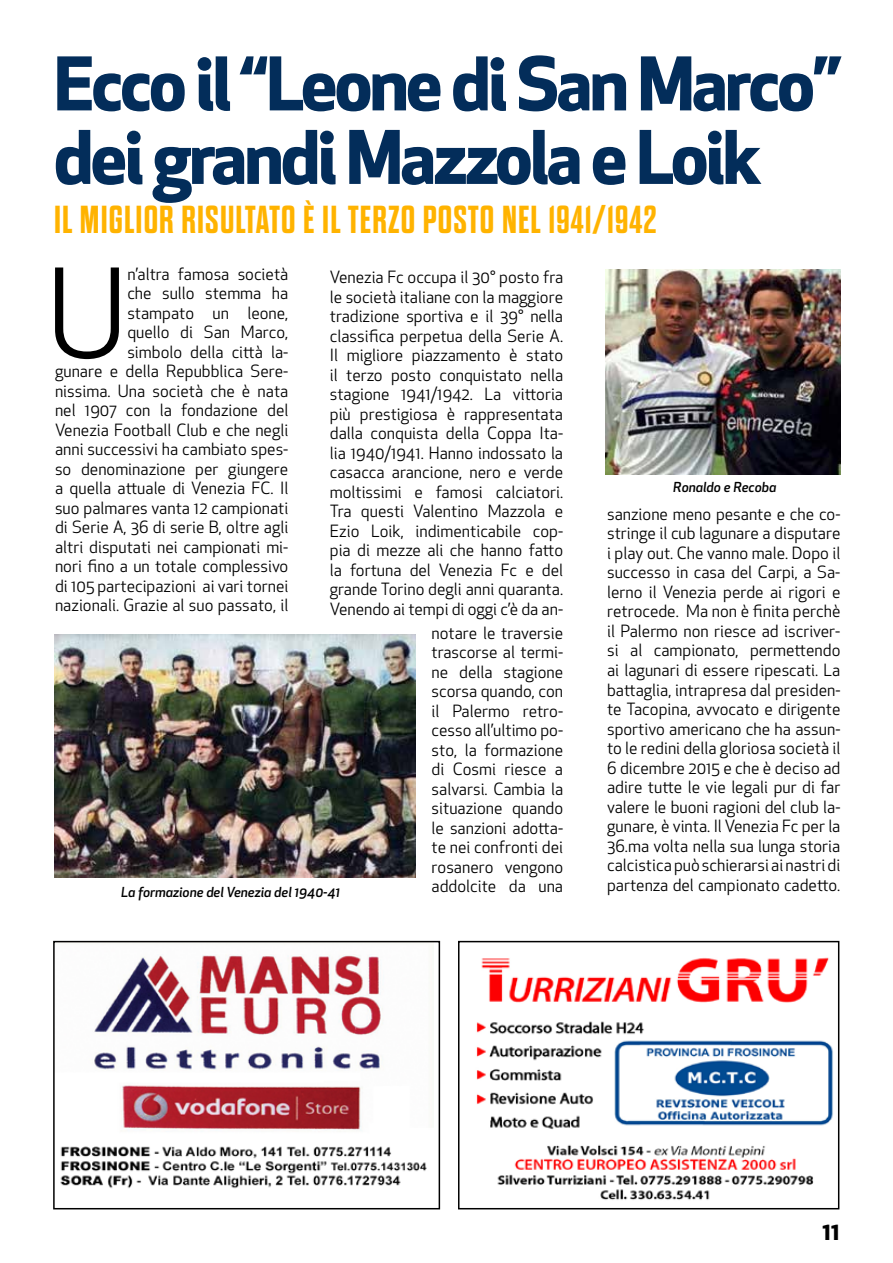
<style>
.page{position:relative;width:893px;height:1263px;background:#fff}
.page>*{position:absolute;margin:0;border:0;box-sizing:border-box;transform-origin:0 0}
.t1{font:120.45px "Apex New";color:#000}
.t2{font:700 72px/73.5px "Apex New";letter-spacing:-.04em;color:#032d5a}
.t3{font:700 39px "Dharma Gothic E";letter-spacing:.03em;color:#ffb300}
.t4{font:700 24px "Apex New";color:#000}
.t5{font:16.5px/19.5px "Apex New";color:#000;text-align:justify}
.t6{font:italic 500 13.5px "Apex New";color:#000}
</style>
<div class="page">
<img style="left:60px;top:955px;width:367px;height:234px">
<div style="left:53px;top:941px;width:387px;height:268px;border:2px solid #000"></div>
<img style="left:476px;top:957px;width:357px;height:243px">
<div style="left:458px;top:941px;width:381px;height:268px;border:2px solid #000"></div>
<img style="left:55px;top:634px;width:360px;height:243px">
<img style="left:606px;top:270px;width:234px;height:205px">
<h2 class="t2" style="left:54px;top:44px;width:788px">Ecco il “Leone di San Marco” dei grandi Mazzola e Loik</h2>
<h3 class="t3" style="left:54px;top:200px;width:604px">IL MIGLIOR RISULTATO È IL TERZO POSTO NEL 1941/1942</h3>
<p class="t5" style="left:55px;top:264px;width:235px;text-align:right">n’altra famosa società<br>che sullo stemma ha<br>stampato un leone,<br>quello di San Marco,<br>simbolo della città la-<br>gunare e della Repubblica Sere&shy;nissima. Una società che è nata nel 1907 con la fondazione del<br>Venezia Football Club e che negli anni successivi ha cambiato spes&shy;so denominazione per giungere a quella attuale di Venezia FC. Il suo palmares vanta 12 campionati di Serie A, 36 di serie B, oltre agli altri disputati nei campionati mi&shy;nori fino a un totale complessivo di 105 partecipazioni ai vari tornei nazionali. Grazie al suo passato, il</p>
<p class="t5" style="left:330px;top:267px;width:235px">Venezia Fc occupa il 30° posto fra le società italiane con la maggiore tradizione sportiva e il 39° nella classifica perpetua della Serie A.<br>Il migliore piazzamento è stato il terzo posto conquistato nella stagione 1941/1942. La vittoria più prestigiosa è rappresentata dalla conquista della Coppa Ita&shy;lia 1940/1941. Hanno indossato la casacca arancione, nero e verde moltissimi e famosi calciatori.<br>Tra questi Valentino Mazzola e Ezio Loik, indimenticabile cop&shy;pia di mezze ali che hanno fatto la fortuna del Venezia Fc e del grande Torino degli anni quaranta.<br>Venendo ai tempi di oggi c’è da an-</p>
<p class="t5" style="left:432px;top:623px;width:133px">notare le traversie trascorse al termi&shy;ne della stagione scorsa quando, con il Palermo retro&shy;cesso all’ultimo po&shy;sto, la formazione di Cosmi riesce a salvarsi. Cambia la situazione quando le sanzioni adotta&shy;te nei confronti dei rosanero vengono addolcite da una</p>
<h1 class="t1" style="left:47px;top:238px;width:82px">U</h1>
<p class="t6" style="left:121px;top:883px;width:221px">La formazione del Venezia del 1940-41</p>
<p class="t6" style="left:673px;top:478px;width:105px">Ronaldo e Recoba</p>
<p class="t5" style="left:607px;top:504px;width:235px">sanzione meno pesante e che co&shy;stringe il cub lagunare a disputare i play out. Che vanno male. Dopo il successo in casa del Carpi, a Sa&shy;lerno il Venezia perde ai rigori e retrocede. Ma non è finita perchè il Palermo non riesce ad iscriver&shy;si al campionato, permettendo ai lagunari di essere ripescati. La battaglia, intrapresa dal presiden&shy;te Tacopina, avvocato e dirigente sportivo americano che ha assun&shy;to le redini della gloriosa società il 6 dicembre 2015 e che è deciso ad adire tutte le vie legali pur di far valere le buoni ragioni del club la&shy;gunare, è vinta. Il Venezia Fc per la 36.ma volta nella sua lunga storia calcistica può schierarsi ai nastri di partenza del campionato cadetto.</p>
<h3 class="t4" style="left:822px;top:1213px;width:19px">11</h3>
</div>
